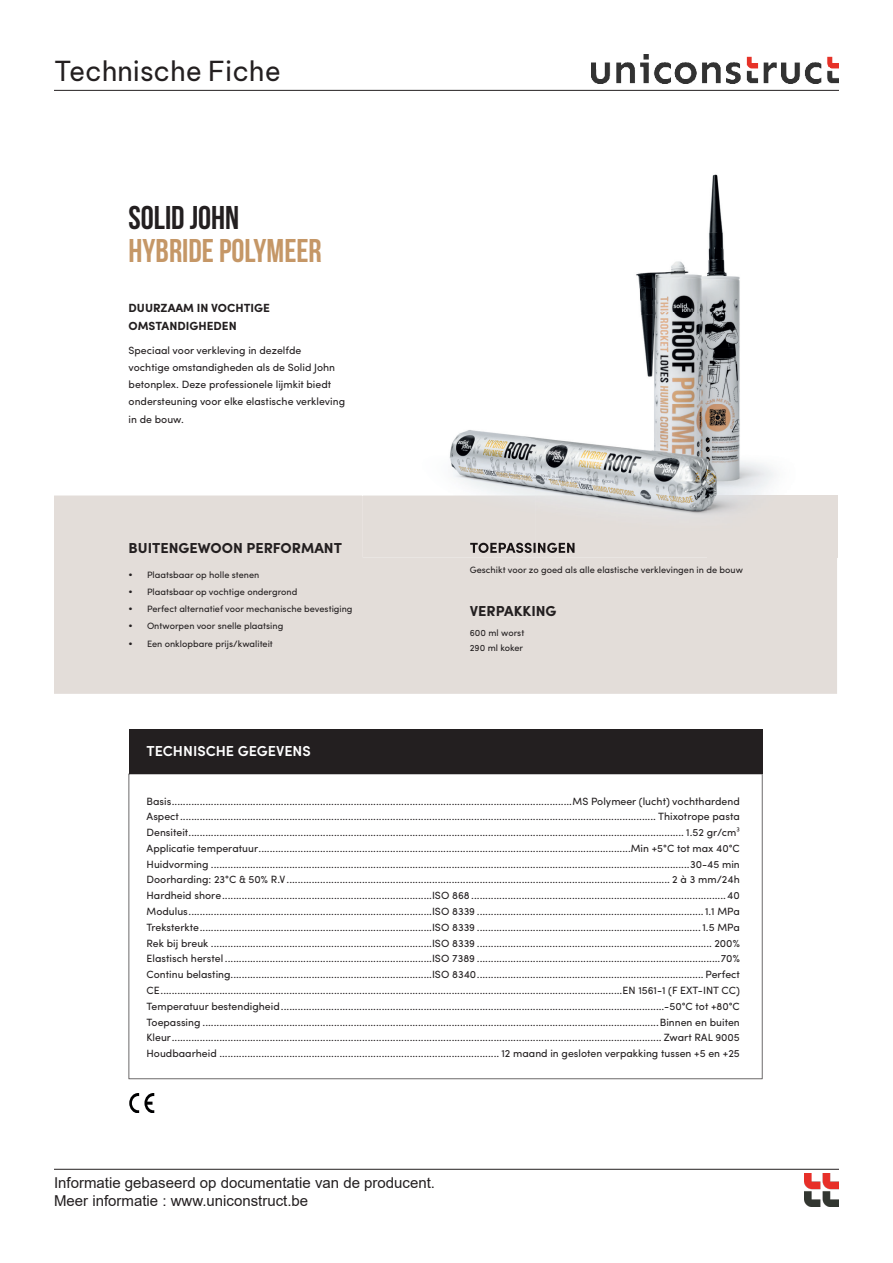
<style>
.page{position:relative;width:893px;height:1263px;background:#fff}
.page>*{position:absolute;margin:0;border:0;box-sizing:border-box;transform-origin:0 0}
.t1{font:700 32.85px/32.8px "Bebas Neue";color:#c59767}
.t2{font:27px "Be Vietnam Pro";color:#231f20}
.t3{font:15px "Arial";color:#231f20}
.t4{font:700 14.4px "Sofia Pro";color:#231f20}
.t5{font:600 14.4px "Sofia Pro";color:#fff}
.t6{font:700 11.85px/17.1px "Sofia Pro";color:#231f20}
.t7{font:10.5px/15.8px "Sofia Pro";color:#231f20}
.t8{font:9.15px/14.4px "Sofia Pro";color:#231f20}
.t9{font:7.95px/11.9px "Sofia Pro";color:#231f20}
.s1{color:#231f20}
</style>
<div class="page">
<div style="left:54px;top:495px;width:783px;height:199px;background:#e3ddd9"></div>
<div style="left:129px;top:729px;width:633px;height:45px;background:#231f20"></div>
<svg style="left:129px;top:774px;width:633px;height:305px"></svg>
<svg style="left:129px;top:1093px;width:25px;height:20px"></svg>
<img style="left:363px;top:174px;width:474px;height:383px">
<img style="left:470px;top:543px;width:104px;height:10px">
<hr style="left:54px;top:1169px;width:785px;height:1px;background:#231f20">
<hr style="left:54px;top:90px;width:785px;height:1px;background:#231f20">
<p class="t2" style="left:54px;top:49px;width:228px">Technische Fiche</p>
<p class="t1" style="left:129px;top:201px;width:195px"><span class="s1">SOLID JOHN<br></span>HYBRIDE POLYMEER</p>
<p class="t6" style="left:129px;top:299px;width:143px">DUURZAAM IN VOCHTIGE<br>OMSTANDIGHEDEN</p>
<p class="t7" style="left:129px;top:341px;width:218px;line-height:17.1px">Speciaal voor verkleving in dezelfde<br>vochtige omstandigheden als de Solid John betonplex. Deze professionele lijmkit biedt ondersteuning voor elke elastische verkleving in de bouw.</p>
<p class="t4" style="left:129px;top:537px;width:215px">BUITENGEWOON PERFORMANT</p>
<p class="t8" style="left:129px;top:567px;width:132px">• Plaatsbaar op holle stenen</p>
<p class="t8" style="left:129px;top:584px;width:170px">• Plaatsbaar op vochtige ondergrond</p>
<p class="t8" style="left:129px;top:601px;width:225px">• Perfect alternatief voor mechanische bevestiging</p>
<p class="t8" style="left:129px;top:618px;width:156px">• Ontworpen voor snelle plaatsing</p>
<p class="t8" style="left:129px;top:635px;width:146px">• Een onklopbare prijs/kwaliteit</p>
<p class="t5" style="left:147px;top:740px;width:166px">TECHNISCHE GEGEVENS</p>
<p class="t8" style="left:470px;top:562px;width:275px">Geschikt voor zo goed als alle elastische verklevingen in de bouw</p>
<p class="t4" style="left:470px;top:600px;width:88px">VERPAKKING</p>
<p class="t8" style="left:470px;top:625px;width:56px">600 ml worst<br>290 ml koker</p>
<p class="t7" style="left:147px;top:792px;width:595px;text-align:justify">Basis...............................................................................................................................................MS Polymeer (lucht) vochthardend Aspect.......................................................................................................................................................................... Thixotrope pasta Densiteit................................................................................................................................................................................. 1.52 gr/cm³<br>Applicatie temperatuur.....................................................................................................................................Min +5°C tot max 40°C Huidvorming ...........................................................................................................................................................................30-45 min Doorharding: 23°C &amp; 50% R.V......................................................................................................................................... 2 à 3 mm/24h Hardheid shore ...........................................................................ISO 868 ...........................................................................................40<br>Modulus .......................................................................................ISO 8339 .................................................................................1.1 MPa Treksterkte ...................................................................................ISO 8339 ................................................................................1.5 MPa Rek bij breuk ...............................................................................ISO 8339 .................................................................................... 200% Elastisch herstel ..........................................................................ISO 7389 .......................................................................................70% Continu belasting........................................................................ISO 8340 ................................................................................. Perfect CE.....................................................................................................................................................................EN 1561-1 (F EXT-INT CC)<br>Temperatuur bestendigheid.........................................................................................................................................-50°C tot +80°C Toepassing ...................................................................................................................................................................Binnen en buiten Kleur............................................................................................................................................................................... Zwart RAL 9005<br>Houdbaarheid .................................................................................................... 12 maand in gesloten verpakking tussen +5 en +25</p>
<p class="t3" style="left:54px;top:1172px;width:383px">Informatie gebaseerd op documentatie van de producent.</p>
<p class="t3" style="left:54px;top:1190px;width:256px">Meer informatie : www.uniconstruct.be</p>
<p class="t9" style="left:129px;top:1178px;width:90px">Slabbaardstraat-Zuid 51<br>B-8870 izegem</p>
<p class="t9" style="left:268px;top:1178px;width:72px">Tel. + 32 51 56 60 56</p>
</div>
